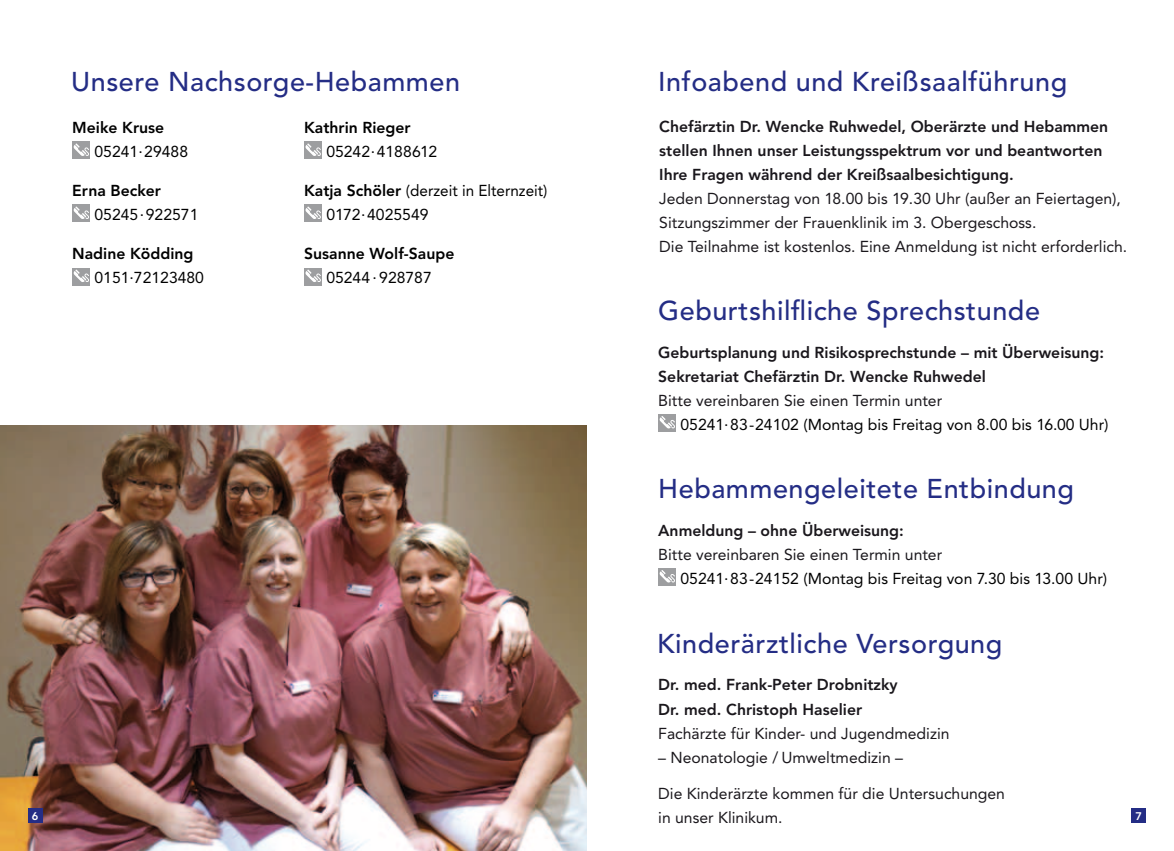
<style>
.page{position:relative;width:1174px;height:851px;background:#fff}
.page>*{position:absolute;margin:0;border:0;box-sizing:border-box;transform-origin:0 0}
.t1{font:500 27px "Avenir";letter-spacing:.02em;color:#242d85}
.t2{font:15.75px/24px "Avenir";color:#1a171c}
.t3{font:800 15.75px/24px "Avenir";color:#1a171c}
.t4{font:15.75px/24px "Avenir";color:#000}
.t5{font:800 15.75px "Avenir";color:#000}
.t6{font:800 10.95px "Avenir";color:#fff}
.s1{font-weight:800}
</style>
<div class="page">
<div style="left:1131px;top:808px;width:15px;height:15px;background:#242d85"></div>
<div style="left:72px;top:141px;width:18px;height:18px;background:#9d9ea0"></div>
<svg style="left:73px;top:143px;width:16px;height:13px"></svg>
<div style="left:72px;top:204px;width:18px;height:18px;background:#9d9ea0"></div>
<svg style="left:73px;top:206px;width:16px;height:13px"></svg>
<div style="left:72px;top:267px;width:18px;height:18px;background:#9d9ea0"></div>
<svg style="left:73px;top:269px;width:16px;height:13px"></svg>
<div style="left:304px;top:141px;width:18px;height:18px;background:#9d9ea0"></div>
<svg style="left:305px;top:143px;width:16px;height:13px"></svg>
<div style="left:304px;top:204px;width:18px;height:18px;background:#9d9ea0"></div>
<svg style="left:305px;top:206px;width:16px;height:13px"></svg>
<div style="left:304px;top:267px;width:18px;height:18px;background:#9d9ea0"></div>
<svg style="left:305px;top:269px;width:16px;height:13px"></svg>
<img style="left:0;top:425px;width:587px;height:425px">
<div style="left:658px;top:414px;width:18px;height:18px;background:#9d9ea0"></div>
<svg style="left:659px;top:416px;width:16px;height:12px"></svg>
<div style="left:28px;top:808px;width:15px;height:15px;background:#242d85"></div>
<div style="left:658px;top:568px;width:18px;height:17px;background:#9d9ea0"></div>
<svg style="left:659px;top:570px;width:16px;height:12px"></svg>
<h1 class="t1" style="left:71px;top:66px;width:390px">Unsere Nachsorge-Hebammen</h1>
<p class="t5" style="left:72px;top:118px;width:93px">Meike Kruse</p>
<p class="t4" style="left:95px;top:140px;width:95px">05241·29488</p>
<p class="t5" style="left:72px;top:181px;width:90px">Erna Becker</p>
<p class="t4" style="left:95px;top:203px;width:105px">05245·922571</p>
<p class="t5" style="left:72px;top:244px;width:123px">Nadine Ködding</p>
<p class="t4" style="left:95px;top:266px;width:111px">0151·72123480</p>
<p class="t5" style="left:304px;top:118px;width:108px">Kathrin Rieger</p>
<p class="t4" style="left:326px;top:140px;width:112px">05242·4188612</p>
<p class="t4" style="left:326px;top:179px;width:223px;text-indent:-22px"><span class="s1">Katja Schöler</span> (derzeit in Elternzeit)<br>0172·4025549</p>
<p class="t5" style="left:304px;top:244px;width:152px">Susanne Wolf-Saupe</p>
<p class="t4" style="left:326px;top:266px;width:107px">05244 · 928787</p>
<p class="t6" style="left:32px;top:809px;width:8px">6</p>
<h1 class="t1" style="left:658px;top:66px;width:410px">Infoabend und Kreißsaalführung</h1>
<p class="t3" style="left:659px;top:115px;width:450px">Chefärztin Dr. Wencke Ruhwedel, Oberärzte und Hebammen stellen Ihnen unser Leistungsspektrum vor und beantworten<br>Ihre Fragen während der Kreißsaalbesichtigung.</p>
<p class="t2" style="left:659px;top:187px;width:469px">Jeden Donnerstag von 18.00 bis 19.30 Uhr (außer an Feiertagen),<br>Sitzungszimmer der Frauenklinik im 3. Obergeschoss.<br>Die Teilnahme ist kostenlos. Eine Anmeldung ist nicht erforderlich.</p>
<h1 class="t1" style="left:658px;top:294px;width:383px">Geburtshilfliche Sprechstunde</h1>
<p class="t3" style="left:658px;top:340px;width:447px">Geburtsplanung und Risikosprechstunde – mit Überweisung:<br>Sekretariat Chefärztin Dr. Wencke Ruhwedel</p>
<p class="t2" style="left:658px;top:388px;width:285px">Bitte vereinbaren Sie einen Termin unter</p>
<p class="t4" style="left:680px;top:412px;width:430px">05241·83-24102 (Montag bis Freitag von 8.00 bis 16.00 Uhr)</p>
<h1 class="t1" style="left:658px;top:472px;width:417px">Hebammengeleitete Entbindung</h1>
<p class="t3" style="left:658px;top:518px;width:247px">Anmeldung – ohne Überweisung:</p>
<p class="t2" style="left:658px;top:542px;width:285px">Bitte vereinbaren Sie einen Termin unter</p>
<p class="t4" style="left:680px;top:566px;width:428px">05241·83-24152 (Montag bis Freitag von 7.30 bis 13.00 Uhr)</p>
<h1 class="t1" style="left:657px;top:627px;width:347px">Kinderärztliche Versorgung</h1>
<p class="t3" style="left:658px;top:673px;width:241px">Dr. med. Frank-Peter Drobnitzky<br>Dr. med. Christoph Haselier</p>
<p class="t2" style="left:658px;top:721px;width:293px">Fachärzte für Kinder- und Jugendmedizin</p>
<p class="t2" style="left:658px;top:745px;width:246px">– Neonatologie / Umweltmedizin –</p>
<p class="t2" style="left:658px;top:781px;width:348px">Die Kinderärzte kommen für die Untersuchungen in unser Klinikum.</p>
<p class="t6" style="left:1135px;top:809px;width:8px">7</p>
</div>
